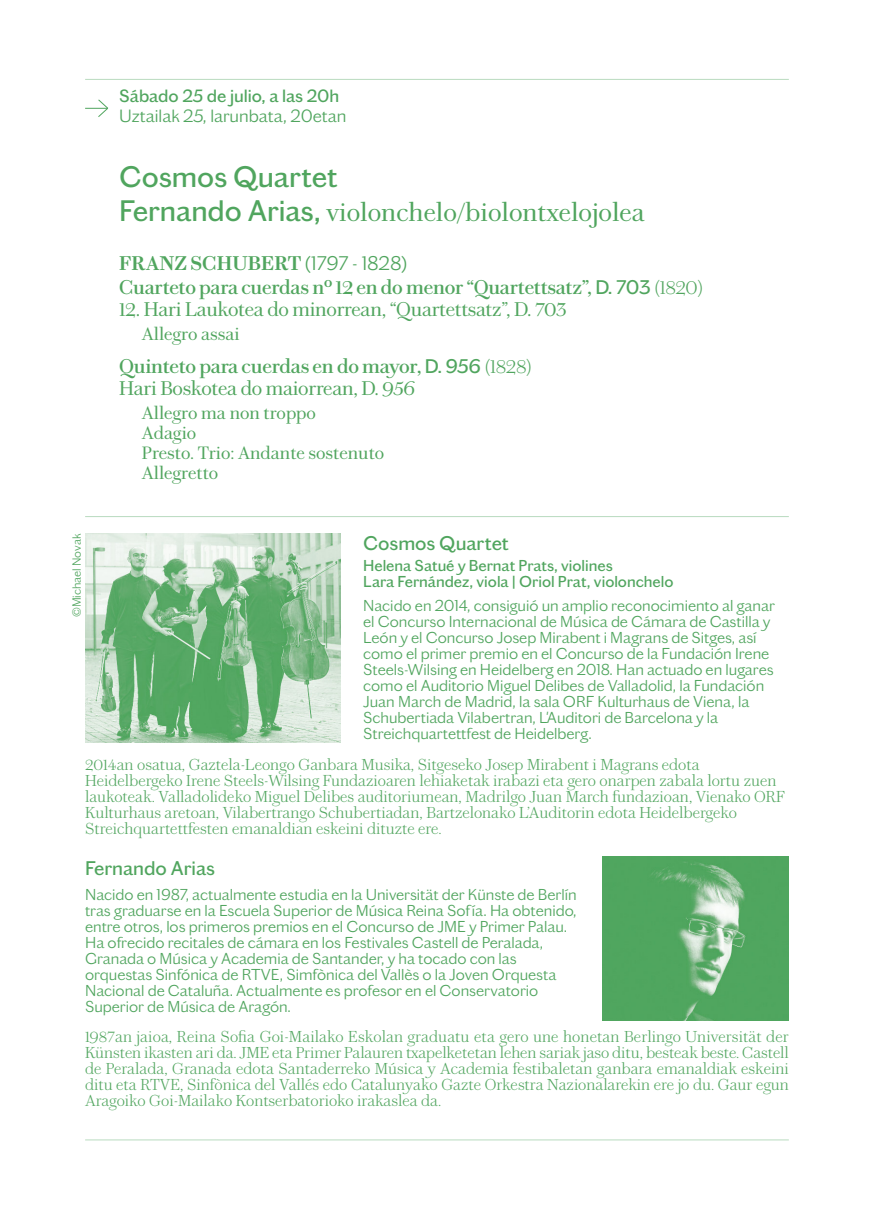
<style>
.page{position:relative;width:874px;height:1225px;background:#fff}
.page>*{position:absolute;margin:0;border:0;box-sizing:border-box;transform-origin:0 0}
.t1{font:30px "Chiswick Grotesque";color:#50a55e}
.t2{font:300 26px "Chiswick Text";color:#50a55e}
.t3{font:20px/24px "Chiswick Text";letter-spacing:-.015em;color:#50a55e}
.t4{font:300 20px "Chiswick Text";letter-spacing:-.015em;color:#50a55e}
.t5{font:20px "Chiswick Grotesque";color:#50a55e}
.t6{font:300 18px/20px "Chiswick Text";color:#50a55e}
.t7{font:300 18px "Chiswick Grotesque";color:#50a55e}
.t8{font:18px "Chiswick Grotesque";color:#50a55e}
.t9{font:300 16px/16px "Chiswick Grotesque";color:#50a55e}
.t10{font:200 16px/16px "Chiswick Text";color:#50a55e;text-align:justify}
.t11{font:16px/16px "Chiswick Grotesque";color:#50a55e}
.t12{font:300 12px "Chiswick Grotesque";color:#50a55e}
.s1{font-family:"Chiswick Grotesque";font-weight:400;font-size:30px}
.s2{font-weight:600}
.s3{font-family:"Chiswick Grotesque";font-weight:300}
.s4{font-family:"Chiswick Grotesque"}
.s5{font-weight:200}
.s6{font-weight:300}
</style>
<div class="page">
<img style="left:85px;top:534px;width:255px;height:208px">
<img style="left:602px;top:856px;width:186px;height:164px">
<hr style="left:85px;top:1139px;width:703px;height:1px;background:#b9dbbf">
<svg style="left:85px;top:99px;width:23px;height:18px"></svg>
<hr style="left:85px;top:79px;width:703px;height:1px;background:#b9dbbf">
<hr style="left:85px;top:516px;width:703px;height:1px;background:#b9dbbf">
<p class="t8" style="left:119px;top:82px;width:222px">Sábado 25 de julio, a las 20h</p>
<p class="t7" style="left:119px;top:103px;width:229px">Uztailak 25, larunbata, 20etan</p>
<h1 class="t1" style="left:119px;top:154px;width:220px">Cosmos Quartet</h1>
<h2 class="t2" style="left:119px;top:193px;width:527px"><span class="s1">Fernando Arias,</span> violonchelo/biolontxelojolea</h2>
<p class="t12" style="left:68px;top:617px;width:85px;rotate:-90deg">©Michael Novak</p>
<p class="t3" style="left:119px;top:250px;width:586px"><span class="s2">FRANZ SCHUBERT</span> <span class="s3">(1797 - 1828)<br></span>Cuarteto para cuerdas nº 12 en do menor “Quartettsatz”, <span class="s4">D. 703</span> <span class="s5">(1820)</span></p>
<p class="t4" style="left:119px;top:294px;width:449px">12. Hari Laukotea do minorrean, “Quartettsatz”, D. 703</p>
<p class="t6" style="left:142px;top:323px;width:99px">Allegro assai</p>
<p class="t3" style="left:119px;top:355px;width:414px;line-height:22px">Quinteto para cuerdas en do mayor, <span class="s4">D. 956</span> <span class="s5">(1828)<br></span><span class="s6">Hari Boskotea do maiorrean, D. 956</span></p>
<p class="t6" style="left:142px;top:402px;width:244px">Allegro ma non troppo<br>Adagio<br>Presto. Trio: Andante sostenuto<br>Allegretto</p>
<p class="t5" style="left:363px;top:528px;width:147px">Cosmos Quartet</p>
<p class="t11" style="left:363px;top:556px;width:311px">Helena Satué y Bernat Prats, violines<br>Lara Fernández, viola | Oriol Prat, violonchelo</p>
<p class="t9" style="left:363px;top:596px;width:413px">Nacido en 2014, consiguió un amplio reconocimiento al ganar el Concurso Internacional de Música de Cámara de Castilla y León y el Concurso Josep Mirabent i Magrans de Sitges, así como el primer premio en el Concurso de la Fundación Irene Steels-Wilsing en Heidelberg en 2018. Han actuado en lugares como el Auditorio Miguel Delibes de Valladolid, la Fundación Juan March de Madrid, la sala ORF Kulturhaus de Viena, la Schubertiada Vilabertran, L'Auditori de Barcelona y la Streichquartettfest de Heidelberg.</p>
<p class="t10" style="left:85px;top:756px;width:701px;text-align:left">2014an osatua, Gaztela-Leongo Ganbara Musika, Sitgeseko Josep Mirabent i Magrans edota Heidelbergeko Irene Steels-Wilsing Fundazioaren lehiaketak irabazi eta gero onarpen zabala lortu zuen laukoteak. Valladolideko Miguel Delibes auditoriumean, Madrilgo Juan March fundazioan, Vienako ORF Kulturhaus aretoan, Vilabertrango Schubertiadan, Bartzelonako L’Auditorin edota Heidelbergeko Streichquartettfesten emanaldian eskeini dituzte ere.</p>
<p class="t5" style="left:85px;top:853px;width:131px">Fernando Arias</p>
<p class="t9" style="left:85px;top:885px;width:493px">Nacido en 1987, actualmente estudia en la Universität der Künste de Berlín tras graduarse en la Escuela Superior de Música Reina Sofía. Ha obtenido, entre otros, los primeros premios en el Concurso de JME y Primer Palau.<br>Ha ofrecido recitales de cámara en los Festivales Castell de Peralada, Granada o Música y Academia de Santander, y ha tocado con las orquestas Sinfónica de RTVE, Simfònica del Vallès o la Joven Orquesta Nacional de Cataluña. Actualmente es profesor en el Conservatorio Superior de Música de Aragón.</p>
<p class="t10" style="left:85px;top:1027px;width:705px">1987an jaioa, Reina Sofia Goi-Mailako Eskolan graduatu eta gero une honetan Berlingo Universität der Künsten ikasten ari da. JME eta Primer Palauren txapelketetan lehen sariak jaso ditu, besteak beste. Castell de Peralada, Granada edota Santaderreko Música y Academia festibaletan ganbara emanaldiak eskeini ditu eta RTVE, Sinfònica del Vallés edo Catalunyako Gazte Orkestra Nazionalarekin ere jo du. Gaur egun Aragoiko Goi-Mailako Kontserbatorioko irakaslea da.</p>
</div>
